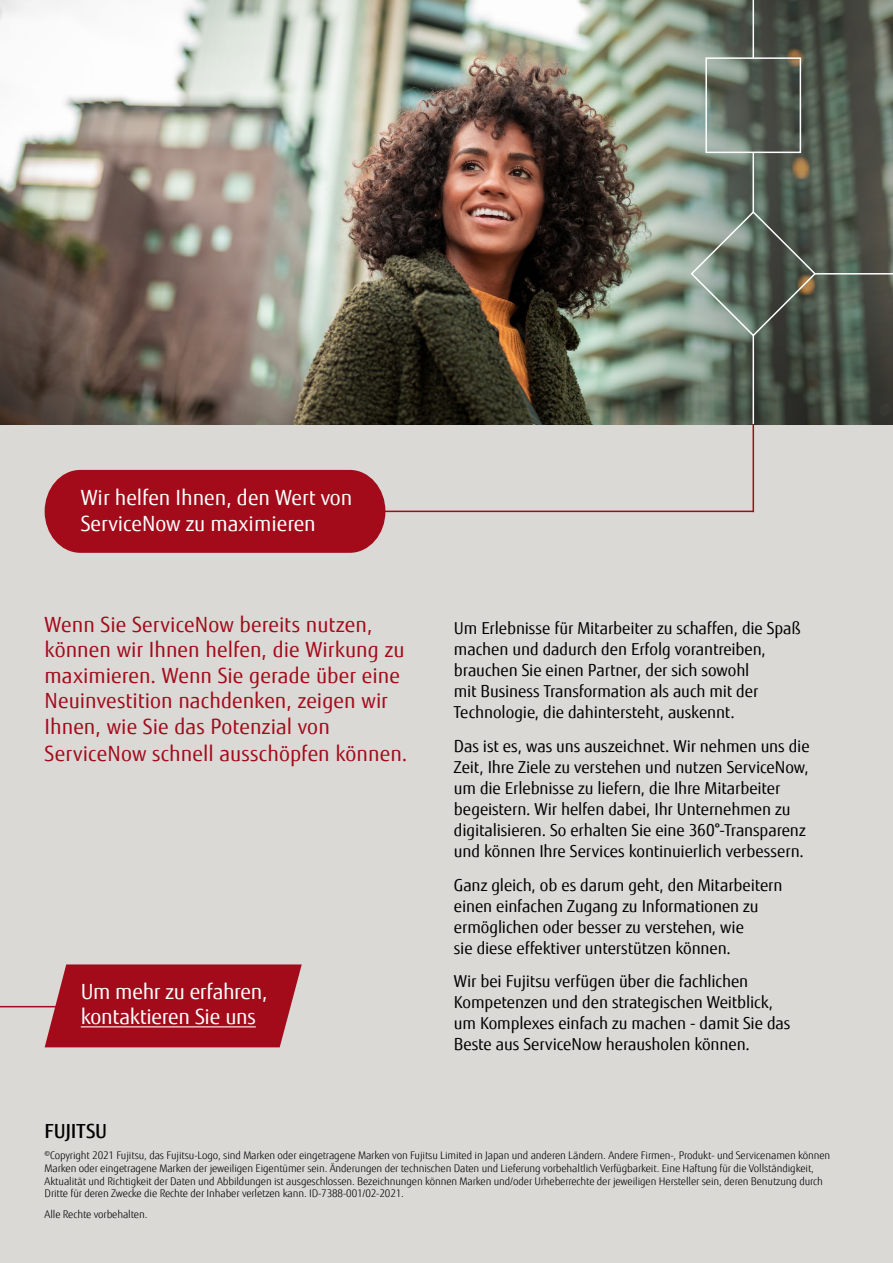
<style>
.page{position:relative;width:893px;height:1263px;background:#dad9d6}
.page>*{position:absolute;margin:0;border:0;box-sizing:border-box;transform-origin:0 0}
.t1{font:21px/25.5px "Fujitsu Sans";color:#a30b1a}
.t2{font:21px/25.5px "Fujitsu Sans";color:#fff}
.t3{font:500 19.5px "Fujitsu Sans";letter-spacing:-.005em;color:#000}
.t4{font:16.5px/21px "Fujitsu Sans";letter-spacing:-.01em;color:#000}
.t5{font:300 10.5px/12.6px "Fujitsu Sans";letter-spacing:-.01em;color:#000}
</style>
<div class="page">
<img style="left:0;top:0;width:893px;height:424px">
<div style="left:705px;top:57px;width:96px;height:96px;border:2px solid #fff"></div>
<hr style="left:752px;top:0;width:2px;height:58px;background:#fff">
<hr style="left:752px;top:152px;width:2px;height:61px;background:#fff">
<hr style="left:752px;top:335px;width:2px;height:89px;background:#fff">
<hr style="left:752px;top:424px;width:2px;height:88px;background:#a30b1a">
<hr style="left:814px;top:273px;width:79px;height:2px;background:#fff">
<svg style="left:689px;top:210px;width:128px;height:127px;background:#6a766c"></svg>
<hr style="left:363px;top:511px;width:391px;height:1px;background:#a30b1a">
<div style="left:45px;top:470px;width:340px;height:83px;background:#a30b1a"></div>
<hr style="left:0;top:1006px;width:62px;height:1px;background:#a30b1a">
<svg style="left:45px;top:964px;width:257px;height:83px;background:#a81e2b"></svg>
<hr style="left:81px;top:1026px;width:175px;height:1px;background:#fff">
<p class="t2" style="left:81px;top:485px;width:273px">Wir helfen Ihnen, den Wert von<br>ServiceNow zu maximieren</p>
<p class="t1" style="left:45px;top:612px;width:361px">Wenn Sie ServiceNow bereits nutzen, können wir Ihnen helfen, die Wirkung zu maximieren. Wenn Sie gerade über eine Neuinvestition nachdenken, zeigen wir Ihnen, wie Sie das Potenzial von</p>
<p class="t1" style="left:45px;top:741px;width:364px">ServiceNow schnell ausschöpfen können.</p>
<p class="t2" style="left:81px;top:978px;width:188px">Um mehr zu erfahren, kontaktieren Sie uns</p>
<p class="t4" style="left:454px;top:618px;width:348px">Um Erlebnisse für Mitarbeiter zu schaffen, die Spaß machen und dadurch den Erfolg vorantreiben, brauchen Sie einen Partner, der sich sowohl<br>mit Business Transformation als auch mit der Technologie, die dahintersteht, auskennt.</p>
<p class="t4" style="left:454px;top:736px;width:357px">Das ist es, was uns auszeichnet. Wir nehmen uns die Zeit, Ihre Ziele zu verstehen und nutzen ServiceNow, um die Erlebnisse zu liefern, die Ihre Mitarbeiter begeistern. Wir helfen dabei, Ihr Unternehmen zu digitalisieren. So erhalten Sie eine 360°-Transparenz und können Ihre Services kontinuierlich verbessern.</p>
<p class="t4" style="left:454px;top:874px;width:330px">Ganz gleich, ob es darum geht, den Mitarbeitern einen einfachen Zugang zu Informationen zu ermöglichen oder besser zu verstehen, wie<br>sie diese effektiver unterstützen können.</p>
<p class="t4" style="left:454px;top:971px;width:338px">Wir bei Fujitsu verfügen über die fachlichen Kompetenzen und den strategischen Weitblick, um Komplexes einfach zu machen - damit Sie das Beste aus ServiceNow herausholen können.</p>
<p class="t3" style="left:45px;top:1119px;width:64px">FUJITSU</p>
<p class="t5" style="left:45px;top:1149px;width:787px">©Copyright 2021 Fujitsu, das Fujitsu-Logo, sind Marken oder eingetragene Marken von Fujitsu Limited in Japan und anderen Ländern. Andere Firmen-, Produkt- und Servicenamen können Marken oder eingetragene Marken der jeweiligen Eigentümer sein. Änderungen der technischen Daten und Lieferung vorbehaltlich Verfügbarkeit. Eine Haftung für die Vollständigkeit, Aktualität und Richtigkeit der Daten und Abbildungen ist ausgeschlossen. Bezeichnungen können Marken und/oder Urheberrechte der jeweiligen Hersteller sein, deren Benutzung durch Dritte für deren Zwecke die Rechte der Inhaber verletzen kann. ID-7388-001/02-2021.</p>
<p class="t5" style="left:45px;top:1208px;width:104px">Alle Rechte vorbehalten.</p>
</div>
